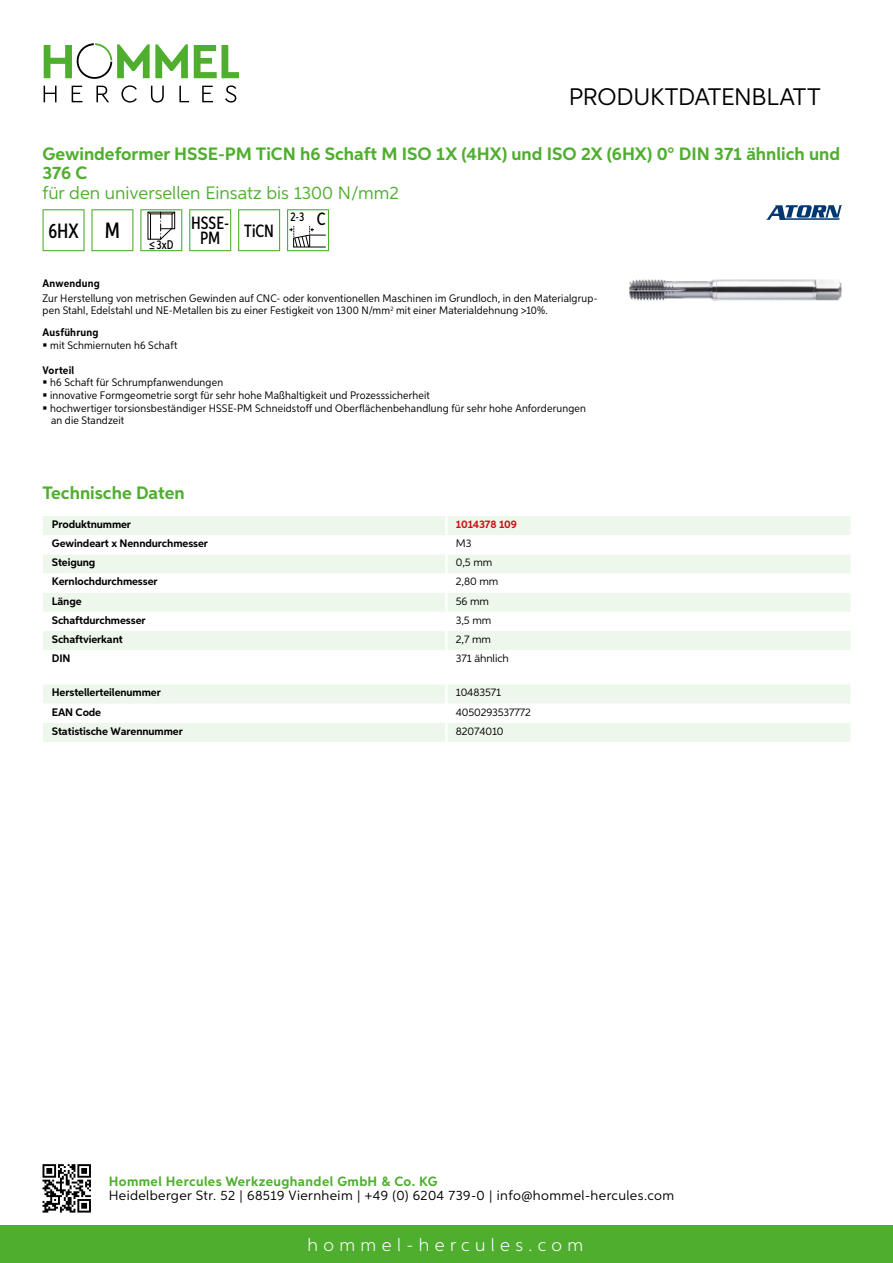
<style>
.page{position:relative;width:893px;height:1263px;background:#fff}
.page>*{position:absolute;margin:0;border:0;box-sizing:border-box;transform-origin:0 0}
.t1{font:24px "Aspira";letter-spacing:-.01em;color:#000}
.t2{font:500 20.7px "Aspira XX Nar";color:#000}
.t3{font:700 18px/19.8px "Aspira";color:#50ae2f}
.t4{font:18px "Aspira";color:#50ae2f}
.t5{font:300 18px "Aspira";letter-spacing:.3em;color:#fff}
.t6{font:500 17.85px/14.9px "Aspira XX Nar";color:#000;text-align:center}
.t7{font:13.5px "Aspira";letter-spacing:.03em;color:#000}
.t8{font:700 13.5px "Aspira";letter-spacing:.03em;color:#50ae2f}
.t9{font:500 12.6px "Aspira XX Nar";color:#000}
.t10{font:10.95px/12.5px "Aspira Nar";letter-spacing:.015em;color:#000}
.t11{font:700 10.95px "Aspira";letter-spacing:-.01em;color:#000}
.t12{font:10.95px "Aspira";letter-spacing:-.01em;color:#000}
.t13{font:700 10.95px "Aspira Nar";letter-spacing:.02em;color:#000}
.t14{font:700 10.95px "Aspira";letter-spacing:-.01em;color:#cd1013}
.s1{font-size:22.2px}
.s2{font-size:17.85px}
</style>
<div class="page">
<div style="left:0;top:1226px;width:893px;height:37px;background:#50ae2f"></div>
<svg style="left:43px;top:1164px;width:48px;height:48px"></svg>
<svg style="left:194px;top:45px;width:45px;height:33px"></svg>
<svg style="left:44px;top:43px;width:144px;height:36px"></svg>
<svg style="left:44px;top:86px;width:13px;height:16px"></svg>
<svg style="left:72px;top:86px;width:10px;height:16px"></svg>
<svg style="left:96px;top:86px;width:13px;height:16px"></svg>
<svg style="left:121px;top:85px;width:16px;height:18px"></svg>
<svg style="left:151px;top:86px;width:13px;height:17px"></svg>
<svg style="left:179px;top:86px;width:10px;height:16px"></svg>
<svg style="left:202px;top:86px;width:11px;height:16px"></svg>
<svg style="left:225px;top:85px;width:11px;height:18px"></svg>
<div style="left:43px;top:516px;width:807px;height:19px;background:#eef7eb"></div>
<svg style="left:43px;top:555px;width:807px;height:95px;fill:#eef7eb"></svg>
<hr style="left:445px;top:516px;width:3px;height:19px;background:#fff">
<hr style="left:445px;top:554px;width:3px;height:19px;background:#fff">
<hr style="left:445px;top:573px;width:3px;height:20px;background:#fff">
<hr style="left:445px;top:593px;width:3px;height:19px;background:#fff">
<hr style="left:445px;top:612px;width:3px;height:19px;background:#fff">
<hr style="left:445px;top:631px;width:3px;height:19px;background:#fff">
<svg style="left:43px;top:685px;width:807px;height:57px"></svg>
<hr style="left:445px;top:723px;width:3px;height:19px;background:#fff">
<svg style="left:43px;top:209px;width:42px;height:42px"></svg>
<svg style="left:91px;top:209px;width:42px;height:42px"></svg>
<svg style="left:140px;top:209px;width:42px;height:42px"></svg>
<svg style="left:189px;top:209px;width:42px;height:42px"></svg>
<svg style="left:238px;top:209px;width:42px;height:42px"></svg>
<svg style="left:287px;top:209px;width:42px;height:42px"></svg>
<img style="left:629px;top:279px;width:213px;height:22px">
<svg style="left:766px;top:205px;width:76px;height:15px"></svg>
<h1 class="t1" style="left:569px;top:82px;width:253px">Produktdatenblatt</h1>
<h3 class="t3" style="left:43px;top:144px;width:799px">Gewindeformer HSSE-PM TiCN h6 Schaft M ISO 1X (4HX) und ISO 2X (6HX) 0° DIN 371 ähnlich und<br>376 C</h3>
<h3 class="t4" style="left:43px;top:182px;width:358px">für den universellen Einsatz bis 1300 N/mm2</h3>
<h2 class="t2" style="left:48px;top:218px;width:73px">6HX <span class="s1">M</span></h2>
<p class="t9" style="left:149px;top:237px;width:26px">≤3xD</p>
<h3 class="t6" style="left:191px;top:216px;width:39px">HSSE-<br>PM</h3>
<h3 class="t6" style="left:244px;top:223px;width:31px">TiCN</h3>
<p class="t9" style="left:290px;top:209px;width:37px">2-3 <span class="s2">C</span></p>
<p class="t13" style="left:43px;top:277px;width:59px">Anwendung</p>
<p class="t10" style="left:43px;top:292px;width:557px;line-height:12px">Zur Herstellung von metrischen Gewinden auf CNC- oder konventionellen Maschinen im Grundloch, in den Materialgrup&shy;pen Stahl, Edelstahl und NE-Metallen bis zu einer Festigkeit von 1300 N/mm<sup>2</sup> mit einer Materialdehnung &gt;10%.</p>
<p class="t13" style="left:43px;top:326px;width:58px">Ausführung</p>
<p class="t10" style="left:50px;top:339px;width:129px">mit Schmiernuten h6 Schaft</p>
<p class="t13" style="left:43px;top:363px;width:33px">Vorteil</p>
<p class="t10" style="left:50px;top:376px;width:537px">h6 Schaft für Schrumpfanwendungen<br>innovative Formgeometrie sorgt für sehr hohe Maßhaltigkeit und Prozesssicherheit<br>hochwertiger torsionsbeständiger HSSE-PM Schneidstoff und Oberflächenbehandlung für sehr hohe Anforderungen an die Standzeit</p>
<h3 class="t3" style="left:43px;top:483px;width:144px">Technische Daten</h3>
<p class="t11" style="left:52px;top:517px;width:81px">Produktnummer</p>
<p class="t14" style="left:456px;top:517px;width:63px">1014378 109</p>
<p class="t11" style="left:52px;top:537px;width:158px">Gewindeart x Nenndurchmesser</p>
<p class="t12" style="left:456px;top:537px;width:17px">M3</p>
<p class="t11" style="left:52px;top:556px;width:45px">Steigung</p>
<p class="t12" style="left:456px;top:556px;width:38px">0,5 mm</p>
<p class="t11" style="left:52px;top:575px;width:107px">Kernlochdurchmesser</p>
<p class="t12" style="left:456px;top:575px;width:44px">2,80 mm</p>
<p class="t11" style="left:52px;top:594px;width:31px">Länge</p>
<p class="t12" style="left:456px;top:594px;width:35px">56 mm</p>
<p class="t11" style="left:52px;top:613px;width:95px">Schaftdurchmesser</p>
<p class="t12" style="left:456px;top:613px;width:37px">3,5 mm</p>
<p class="t11" style="left:52px;top:632px;width:72px">Schaftvierkant</p>
<p class="t12" style="left:456px;top:632px;width:37px">2,7 mm</p>
<p class="t11" style="left:52px;top:651px;width:20px">DIN</p>
<p class="t12" style="left:456px;top:651px;width:55px">371 ähnlich</p>
<p class="t11" style="left:52px;top:686px;width:111px">Herstellerteilenummer</p>
<p class="t12" style="left:456px;top:686px;width:47px">10483571</p>
<p class="t11" style="left:52px;top:705px;width:51px">EAN Code</p>
<p class="t12" style="left:456px;top:705px;width:77px">4050293537772</p>
<p class="t11" style="left:52px;top:724px;width:132px">Statistische Warennummer</p>
<p class="t12" style="left:456px;top:724px;width:49px">82074010</p>
<p class="t8" style="left:109px;top:1172px;width:330px">Hommel Hercules Werkzeughandel GmbH &amp; Co. KG</p>
<p class="t7" style="left:109px;top:1187px;width:567px">Heidelberger Str. 52 | 68519 Viernheim | +49 (0) 6204 739-0 | info@hommel-hercules.com</p>
<h3 class="t5" style="left:307px;top:1234px;width:277px">hommel-hercules.com</h3>
</div>
